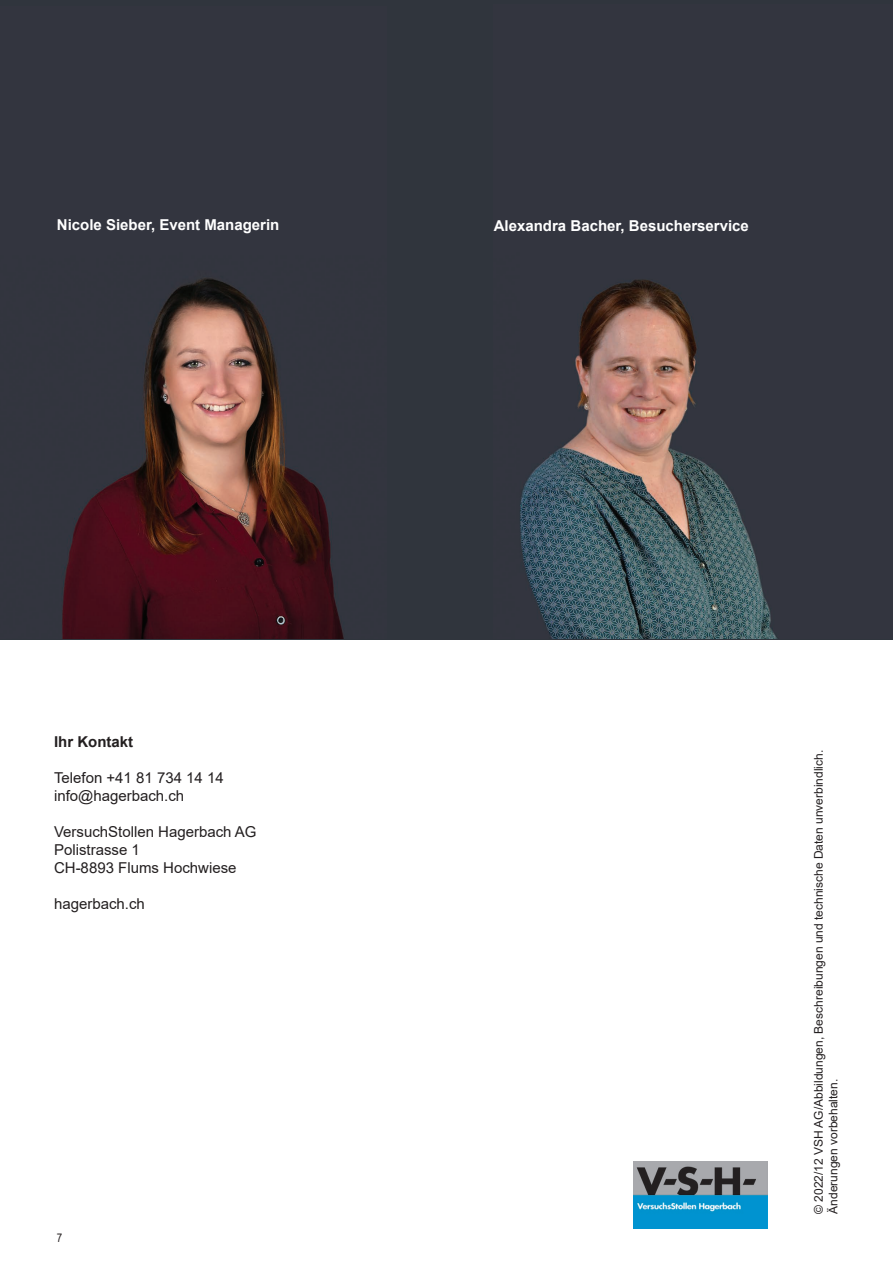
<style>
.page{position:relative;width:893px;height:1263px;background:#fff}
.page>*{position:absolute;margin:0;border:0;box-sizing:border-box;transform-origin:0 0}
.t1{font:15px/18px "Arial";color:#231f20}
.t2{font:700 15px "Arial";color:#fff}
.t3{font:700 15px "Arial";color:#231f20}
.t4{font:12px/14.4px "Arial";color:#231f20}
.t5{font:12px "Arial Narrow";color:#231f20}
</style>
<div class="page">
<img style="left:634px;top:1162px;width:133px;height:66px">
<div style="left:0;top:0;width:893px;height:640px;background:#30353d"></div>
<img style="left:62px;top:278px;width:282px;height:360px">
<img style="left:520px;top:280px;width:257px;height:358px">
<p class="t2" style="left:57px;top:214px;width:224px">Nicole Sieber, Event Managerin</p>
<p class="t2" style="left:494px;top:215px;width:257px">Alexandra Bacher, Besucherservice</p>
<p class="t3" style="left:54px;top:731px;width:81px">Ihr Kontakt</p>
<p class="t1" style="left:54px;top:768px;width:171px">Telefon +41 81 734 14 14 info@hagerbach.ch</p>
<p class="t1" style="left:54px;top:822px;width:204px">VersuchStollen Hagerbach AG<br>Polistrasse 1<br>CH-8893 Flums Hochwiese</p>
<p class="t1" style="left:54px;top:894px;width:92px">hagerbach.ch</p>
<p class="t5" style="left:57px;top:1229px;width:7px">7</p>
<p class="t4" style="left:811px;top:1214px;width:465px;rotate:-90deg">© 2022/12 VSH AG/Abbildungen, Beschreibungen und technische Daten unverbindlich.<br>Änderungen vorbehalten.</p>
</div>
